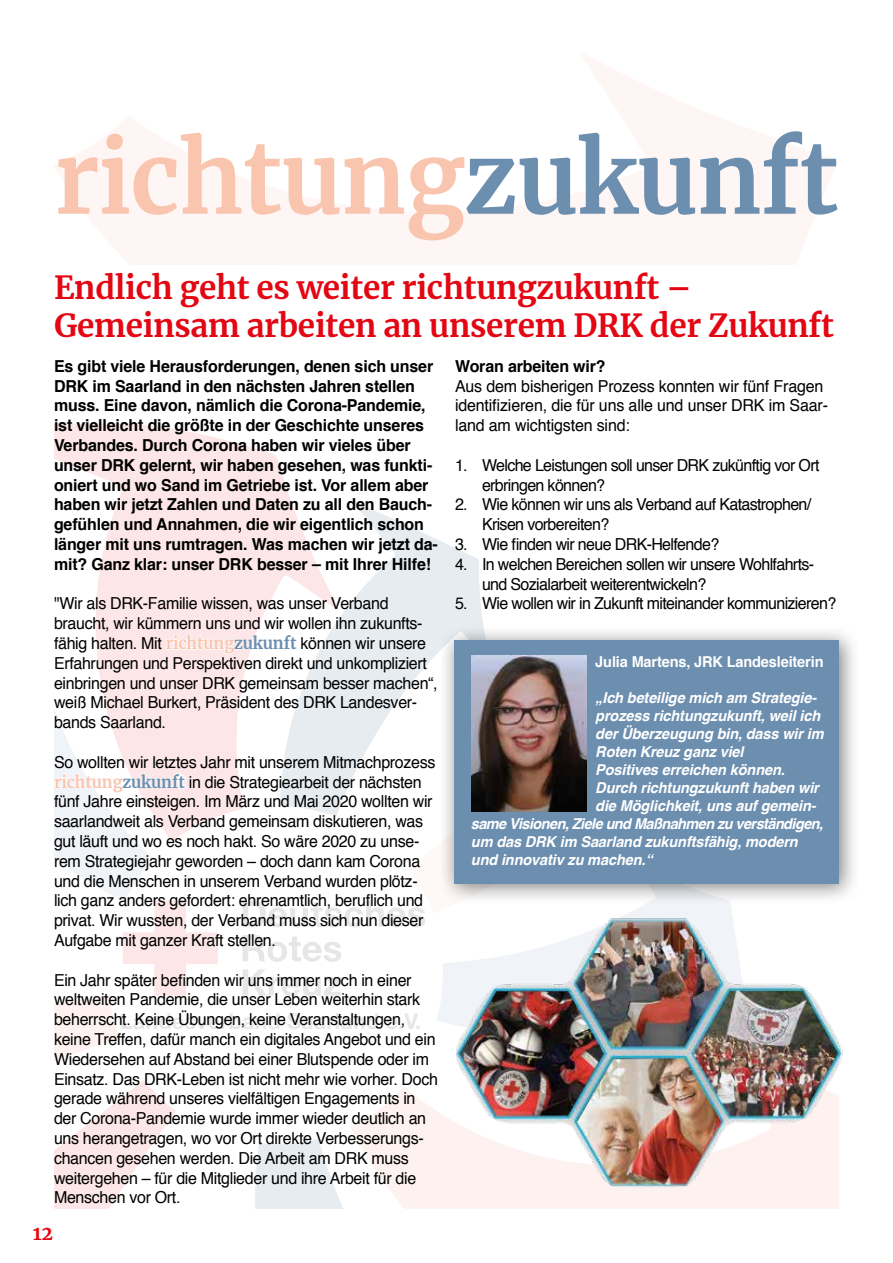
<style>
.page{position:relative;width:893px;height:1263px;background:#fff}
.page>*{position:absolute;margin:0;border:0;box-sizing:border-box;transform-origin:0 0}
.t1{font:700 98.85px "Merriweather";letter-spacing:-.01em;color:#f9c5af}
.t2{font:700 31.5px/37.8px "Merriweather";letter-spacing:-.01em;color:#e30613}
.t3{font:700 21.9px "Helvetica Neue";color:#000}
.t4{font:700 19.2px "Merriweather";color:#e30613}
.t5{font:16.5px/19.8px "Helvetica";letter-spacing:-.02em;color:#000}
.t6{font:700 16.5px/19.8px "Helvetica";letter-spacing:-.01em;color:#000}
.t7{font:16.5px/19.8px "Helvetica";letter-spacing:-.04em;color:#000}
.t8{font:italic 700 15px "Helvetica";letter-spacing:-.01em;color:#fff}
.t9{font:italic 700 15px "Helvetica";letter-spacing:-.04em;color:#fff}
.t10{font:700 15px "Helvetica";letter-spacing:-.01em;color:#fff}
.s1{color:#6c8eaf}
.s2{font-family:"Merriweather";font-weight:700;color:#fff}
</style>
<div class="page">
<svg style="left:54px;top:54px;width:784px;height:211px"></svg>
<svg style="left:54px;top:424px;width:238px;height:391px;fill:#fce6e7"></svg>
<svg style="left:351px;top:1089px;width:51px;height:116px;fill:#fdf2ef"></svg>
<svg style="left:280px;top:503px;width:203px;height:313px;fill:#e6ecf0"></svg>
<svg style="left:409px;top:695px;width:29px;height:121px"></svg>
<svg style="left:54px;top:1080px;width:122px;height:129px"></svg>
<svg style="left:255px;top:1139px;width:88px;height:70px"></svg>
<svg style="left:243px;top:901px;width:159px;height:95px"></svg>
<svg style="left:54px;top:709px;width:167px;height:352px"></svg>
<div style="left:438px;top:624px;width:423px;height:281px;background:#000;opacity:.5"></div>
<div style="left:454px;top:640px;width:385px;height:243px;background:#6c8eaf"></div>
<img style="left:471px;top:656px;width:116px;height:155px">
<img style="left:402px;top:836px;width:459px;height:373px">
<h1 class="t1" style="left:54px;top:109px;width:786px">richtung<span class="s1">zukunft</span></h1>
<h2 class="t2" style="left:54px;top:268px;width:781px">Endlich geht es weiter richtungzukunft –<br>Gemeinsam arbeiten an unserem DRK der Zukunft</h2>
<p class="t6" style="left:54px;top:356px;width:385px">Es gibt viele Herausforderungen, denen sich unser DRK im Saarland in den nächsten Jahren stellen muss. Eine davon, nämlich die Corona-Pandemie, ist vielleicht die größte in der Geschichte unseres Verbandes. Durch Corona haben wir vieles über unser DRK gelernt, wir haben gesehen, was funkti&shy;oniert und wo Sand im Getriebe ist. Vor allem aber haben wir jetzt Zahlen und Daten zu all den Bauch&shy;gefühlen und Annahmen, die wir eigentlich schon länger mit uns rumtragen. Was machen wir jetzt da&shy;mit? Ganz klar: unser DRK besser – mit Ihrer Hilfe!</p>
<p class="t5" style="left:54px;top:594px;width:385px">"Wir als DRK-Familie wissen, was unser Verband braucht, wir kümmern uns und wir wollen ihn zukunfts&shy;fähig halten. Mit <span class="s2">richtungzukunft</span> können wir unsere Erfahrungen und Perspektiven direkt und unkompliziert einbringen und unser DRK gemeinsam besser machen“, weiß Michael Burkert, Präsident des DRK Landesver&shy;bands Saarland.</p>
<p class="t5" style="left:54px;top:752px;width:383px">So wollten wir letztes Jahr mit unserem Mitmachprozess <span class="s2">richtungzukunft</span> in die Strategiearbeit der nächsten fünf Jahre einsteigen. Im März und Mai 2020 wollten wir saarlandweit als Verband gemeinsam diskutieren, was gut läuft und wo es noch hakt. So wäre 2020 zu unse&shy;rem Strategiejahr geworden – doch dann kam Corona und die Menschen in unserem Verband wurden plötz&shy;lich ganz anders gefordert: ehrenamtlich, beruflich und privat. Wir wussten, der Verband muss sich nun dieser Aufgabe mit ganzer Kraft stellen.</p>
<p class="t5" style="left:54px;top:970px;width:385px">Ein Jahr später befinden wir uns immer noch in einer weltweiten Pandemie, die unser Leben weiterhin stark beherrscht. Keine Übungen, keine Veranstaltungen, keine Treffen, dafür manch ein digitales Angebot und ein Wiedersehen auf Abstand bei einer Blutspende oder im Einsatz. Das DRK-Leben ist nicht mehr wie vorher. Doch gerade während unseres vielfältigen Engagements in der Corona-Pandemie wurde immer wieder deutlich an uns herangetragen, wo vor Ort direkte Verbesserungs&shy;chancen gesehen werden. Die Arbeit am DRK muss weitergehen – für die Mitglieder und ihre Arbeit für die Menschen vor Ort.</p>
<h3 class="t3" style="left:120px;top:1003px;width:303px">Landesverband Saarland e.V.</h3>
<p class="t4" style="left:33px;top:1220px;width:22px">12</p>
<p class="t6" style="left:455px;top:356px;width:152px">Woran arbeiten wir?</p>
<p class="t5" style="left:455px;top:376px;width:375px">Aus dem bisherigen Prozess konnten wir fünf Fragen identifizieren, die für uns alle und unser DRK im Saar&shy;land am wichtigsten sind:</p>
<p class="t7" style="left:482px;top:455px;width:339px;text-indent:-27px">1. Welche Leistungen soll unser DRK zukünftig vor Ort erbringen können?</p>
<p class="t7" style="left:482px;top:495px;width:331px;text-indent:-27px">2. Wie können wir uns als Verband auf Katastrophen/<br>Krisen vorbereiten?</p>
<p class="t7" style="left:455px;top:535px;width:266px">3. Wie finden wir neue DRK-Helfende?</p>
<p class="t7" style="left:482px;top:554px;width:334px;text-indent:-27px">4. In welchen Bereichen sollen wir unsere Wohlfahrts&shy;und Sozialarbeit weiterentwickeln?</p>
<p class="t7" style="left:455px;top:594px;width:383px">5. Wie wollen wir in Zukunft miteinander kommunizieren?</p>
<p class="t10" style="left:595px;top:650px;width:230px">Julia Martens, JRK Landesleiterin</p>
<p class="t8" style="left:595px;top:685px;width:223px">„Ich beteilige mich am Strategie-</p>
<p class="t8" style="left:595px;top:703px;width:226px">prozess richtungzukunft, weil ich</p>
<p class="t8" style="left:595px;top:721px;width:230px">der Überzeugung bin, dass wir im</p>
<p class="t8" style="left:595px;top:739px;width:150px">Roten Kreuz ganz viel</p>
<p class="t8" style="left:595px;top:757px;width:191px">Positives erreichen können.</p>
<p class="t8" style="left:595px;top:775px;width:225px">Durch richtungzukunft haben wir</p>
<p class="t8" style="left:595px;top:793px;width:222px">die Möglichkeit, uns auf gemein-</p>
<p class="t9" style="left:471px;top:811px;width:354px">same Visionen, Ziele und Maßnahmen zu verständigen,</p>
<p class="t8" style="left:471px;top:829px;width:328px">um das DRK im Saarland zukunftsfähig, modern</p>
<p class="t8" style="left:471px;top:847px;width:183px">und innovativ zu machen.“</p>
</div>
